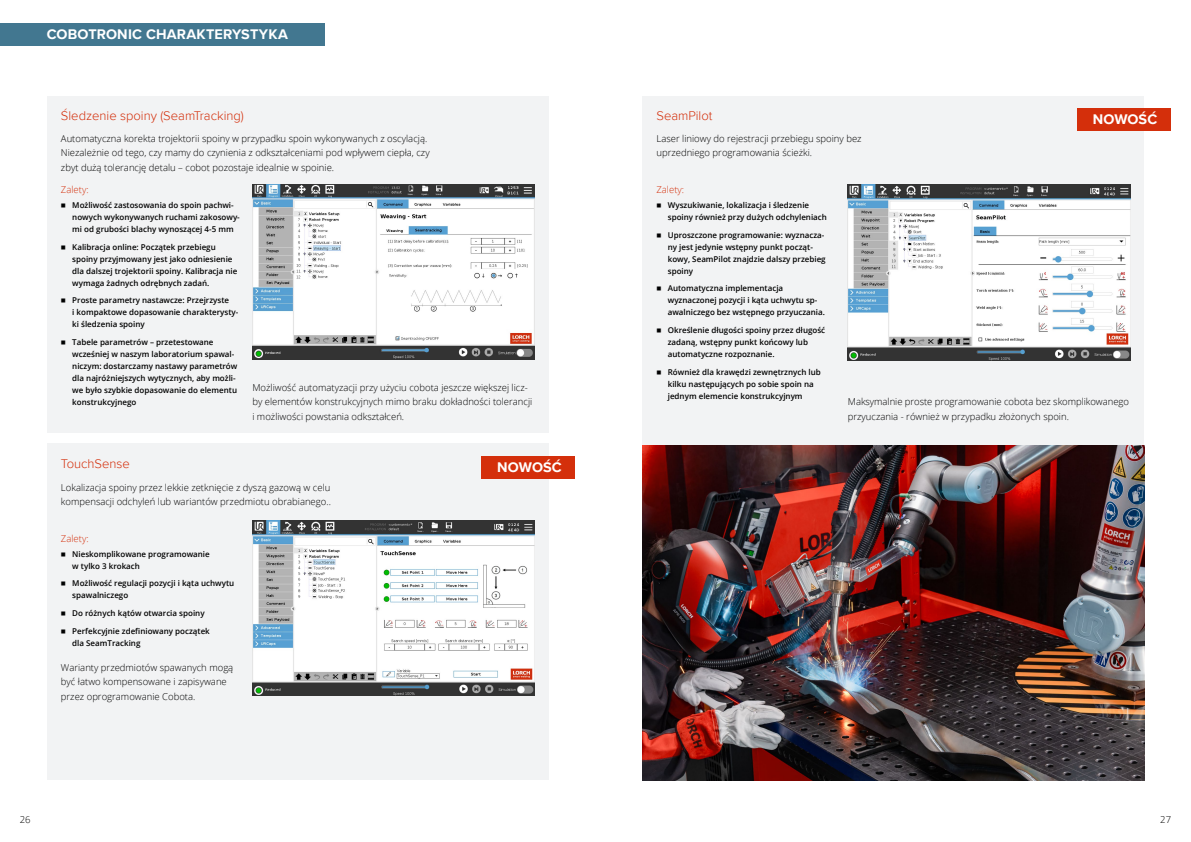
<style>
.page{position:relative;width:1191px;height:842px;background:#fff}
.page>*{position:absolute;margin:0;border:0;box-sizing:border-box;transform-origin:0 0}
.t1{font:700 14.4px "Proxima Nova";letter-spacing:.01em;color:#fff}
.t2{font:300 13px "Proxima Nova";color:#d42f0b}
.t3{font:300 9.5px/14.2px "Open Sans";color:#000}
.t4{font:300 9.5px "Open Sans";color:#d42f0b}
.t5{font:600 8px/12px "Open Sans";color:#000}
</style>
<div class="page">
<div style="left:47px;top:96px;width:502px;height:336px;background:#f2f3f4"></div>
<div style="left:47px;top:444px;width:502px;height:336px;background:#f2f3f4"></div>
<div style="left:642px;top:96px;width:502px;height:684px;background:#f2f3f4"></div>
<img style="left:642px;top:446px;width:502px;height:334px">
<img style="left:253px;top:184px;width:281px;height:176px">
<div style="left:0;top:23px;width:324px;height:22px;background:#427790"></div>
<div style="left:1076px;top:108px;width:94px;height:23px;background:#d42f0b"></div>
<div style="left:481px;top:456px;width:94px;height:23px;background:#d42f0b"></div>
<img style="left:848px;top:184px;width:282px;height:176px">
<img style="left:252px;top:520px;width:282px;height:176px">
<h1 class="t1" style="left:47px;top:23px;width:243px">COBOTRONIC CHARAKTERYSTYKA</h1>
<h2 class="t2" style="left:61px;top:105px;width:184px">Śledzenie spoiny (SeamTracking)</h2>
<p class="t3" style="left:61px;top:131px;width:370px">Automatyczna korekta trojektorii spoiny w przypadku spoin wykonywanych z oscylacją.<br>Niezależnie od tego, czy mamy do czynienia z odkształceniami pod wpływem ciepła, czy zbyt dużą tolerancję detalu – cobot pozostaje idealnie w spoinie.</p>
<p class="t4" style="left:61px;top:183px;width:29px">Zalety:</p>
<p class="t5" style="left:72px;top:199px;width:169px">Możliwość zastosowania do spoin pachwi&shy;nowych wykonywanych ruchami zakosowy&shy;mi od grubości blachy wynoszącej 4-5 mm</p>
<p class="t5" style="left:72px;top:241px;width:167px">Kalibracja online: Początek przebiegu spoiny przyjmowany jest jako odniesienie dla dalszej trojektorii spoiny. Kalibracja nie wymaga żadnych odrębnych zadań.</p>
<p class="t5" style="left:72px;top:294px;width:168px">Proste parametry nastawcze: Przejrzyste<br>i kompaktowe dopasowanie charakterysty&shy;ki śledzenia spoiny</p>
<p class="t5" style="left:72px;top:336px;width:167px">Tabele parametrów – przetestowane wcześniej w naszym laboratorium spawal&shy;niczym: dostarczamy nastawy parametrów dla najróżniejszych wytycznych, aby możli&shy;we było szybkie dopasowanie do elementu konstrukcyjnego</p>
<p class="t3" style="left:252px;top:380px;width:281px">Możliwość automatyzacji przy użyciu cobota jeszcze większej licz&shy;by elementów konstrukcyjnych mimo braku dokładności tolerancji i możliwości powstania odkształceń.</p>
<h1 class="t1" style="left:497px;top:457px;width:66px">NOWOŚĆ</h1>
<h2 class="t2" style="left:61px;top:454px;width:70px">TouchSense</h2>
<p class="t3" style="left:61px;top:480px;width:271px">Lokalizacja spoiny przez lekkie zetknięcie z dyszą gazową w celu kompensacji odchyleń lub wariantów przedmiotu obrabianego..</p>
<p class="t4" style="left:61px;top:532px;width:29px">Zalety:</p>
<p class="t5" style="left:72px;top:548px;width:139px">Nieskomplikowane programowanie w tylko 3 krokach</p>
<p class="t5" style="left:72px;top:577px;width:163px">Możliwość regulacji pozycji i kąta uchwytu spawalniczego</p>
<p class="t5" style="left:72px;top:607px;width:134px">Do różnych kątów otwarcia spoiny</p>
<p class="t5" style="left:72px;top:625px;width:139px">Perfekcyjnie zdefiniowany początek dla SeamTracking</p>
<p class="t3" style="left:61px;top:660px;width:174px">Warianty przedmiotów spawanych mogą być łatwo kompensowane i zapisywane przez oprogramowanie Cobota.</p>
<h2 class="t2" style="left:656px;top:105px;width:57px">SeamPilot</h2>
<p class="t3" style="left:656px;top:131px;width:207px">Laser liniowy do rejestracji przebiegu spoiny bez uprzedniego programowania ścieżki.</p>
<p class="t4" style="left:656px;top:183px;width:29px">Zalety:</p>
<p class="t5" style="left:668px;top:199px;width:161px">Wyszukiwanie, lokalizacja i śledzenie spoiny również przy dużych odchyleniach</p>
<p class="t5" style="left:668px;top:229px;width:159px">Uproszczone programowanie: wyznacza&shy;ny jest jedynie wstępny punkt począt&shy;kowy, SeamPilot znajdzie dalszy przebieg spoiny</p>
<p class="t5" style="left:668px;top:282px;width:159px">Automatyczna implementacja wyznaczonej pozycji i kąta uchwytu sp&shy;awalniczego bez wstępnego przyuczania.</p>
<p class="t5" style="left:668px;top:324px;width:159px">Określenie długości spoiny przez długość zadaną, wstępny punkt końcowy lub automatyczne rozpoznanie.</p>
<p class="t5" style="left:668px;top:366px;width:155px">Również dla krawędzi zewnętrznych lub kilku następujących po sobie spoin na jednym elemencie konstrukcyjnym</p>
<h1 class="t1" style="left:1092px;top:109px;width:66px">NOWOŚĆ</h1>
<p class="t3" style="left:848px;top:395px;width:283px">Maksymalnie proste programowanie cobota bez skomplikowanego przyuczania - również w przypadku złożonych spoin.</p>
<p class="t3" style="left:20px;top:812px;width:12px">26</p>
<p class="t3" style="left:1160px;top:812px;width:12px">27</p>
</div>
